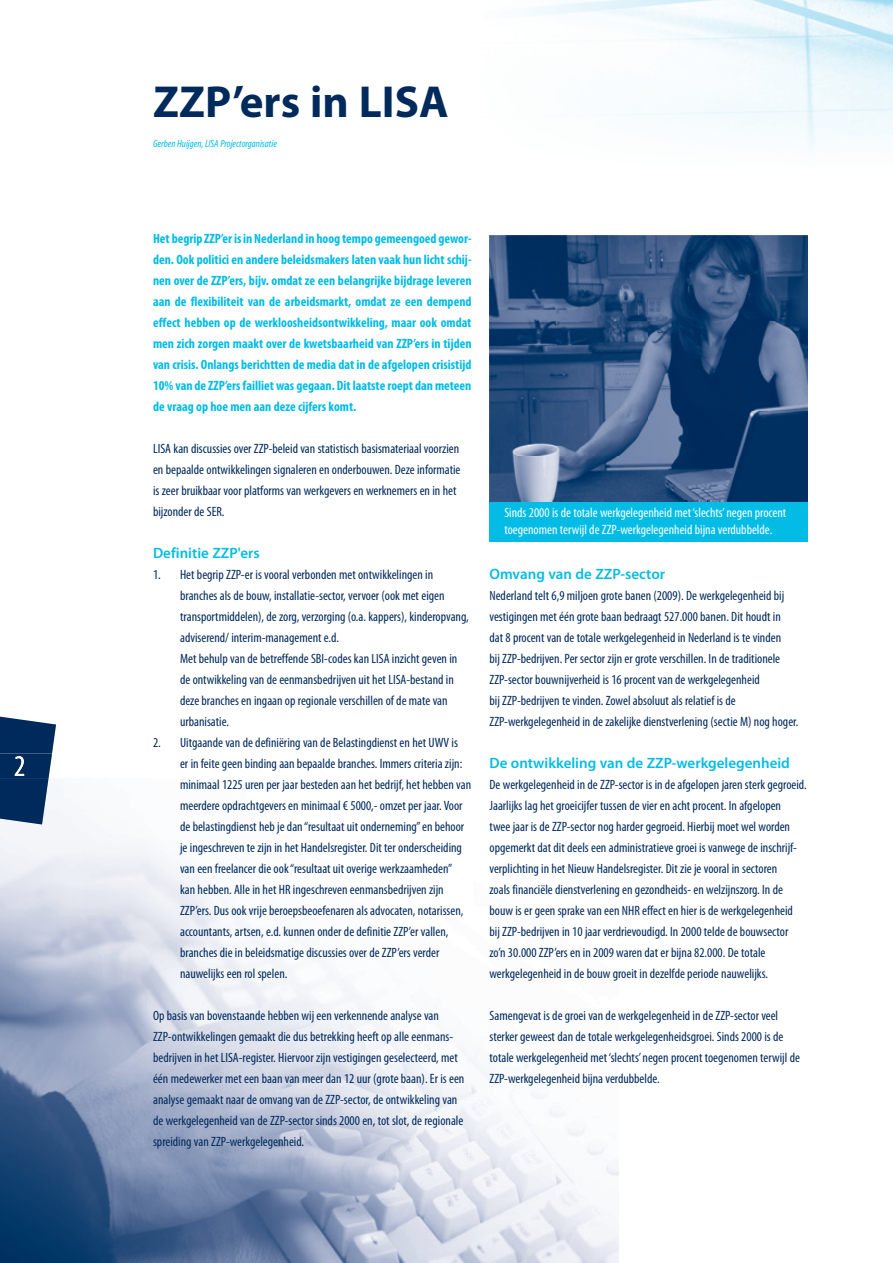
<style>
.page{position:relative;width:893px;height:1263px;background:#fff}
.page>*{position:absolute;margin:0;border:0;box-sizing:border-box;transform-origin:0 0}
.t1{font:700 45px "Myriad Pro";color:#00295c}
.t2{font:condensed 30px "Myriad Pro";color:#fff}
.t3{font:600 15px "Myriad Pro";color:#02bce5}
.t4{font:condensed 13.5px/21px "Myriad Pro";color:#00295c}
.t5{font:700 condensed 13.5px/21px "Myriad Pro";color:#02bce5;text-align:justify}
.t6{font:condensed 13.5px/16.5px "Myriad Pro";color:#fff}
.t7{font:italic condensed 10.5px "Myriad Pro";color:#02bce5}
</style>
<div class="page">
<img style="left:525px;top:0;width:368px;height:149px">
<svg style="left:0;top:717px;width:56px;height:61px;background:#204370"></svg>
<div style="left:15px;top:756px;width:9px;height:20px;background:#00295c"></div>
<img style="left:0;top:803px;width:132px;height:460px">
<img style="left:132px;top:844px;width:398px;height:419px">
<img style="left:530px;top:1092px;width:89px;height:171px">
<img style="left:0;top:778px;width:49px;height:46px">
<div style="left:489px;top:500px;width:319px;height:42px;background:#02bce5"></div>
<img style="left:489px;top:235px;width:319px;height:266px">
<img style="left:649px;top:276px;width:159px;height:224px">
<img style="left:702px;top:235px;width:106px;height:41px">
<h2 class="t2" style="left:14px;top:748px;width:13px">2</h2>
<h1 class="t1" style="left:153px;top:72px;width:297px">ZZP’ers in LISA</h1>
<p class="t7" style="left:153px;top:137px;width:125px">Gerben Huijgen, LISA Projectorganisatie</p>
<p class="t5" style="left:153px;top:228px;width:320px">Het begrip ZZP’er is in Nederland in hoog tempo gemeengoed gewor&shy;den. Ook politici en andere beleidsmakers laten vaak hun licht schij&shy;nen over de ZZP’ers, bijv. omdat ze een belangrijke bijdrage leveren aan de flexibiliteit van de arbeidsmarkt, omdat ze een dempend effect hebben op de werkloosheidsontwikkeling, maar ook omdat men zich zorgen maakt over de kwetsbaarheid van ZZP’ers in tijden van crisis. Onlangs berichtten de media dat in de afgelopen crisistijd 10% van de ZZP’ers failliet was gegaan. Dit laatste roept dan meteen de vraag op hoe men aan deze cijfers komt.</p>
<p class="t4" style="left:153px;top:438px;width:309px">LISA kan discussies over ZZP-beleid van statistisch basismateriaal voorzien en bepaalde ontwikkelingen signaleren en onderbouwen. Deze informatie is zeer bruikbaar voor platforms van werkgevers en werknemers en in het bijzonder de SER.</p>
<p class="t3" style="left:153px;top:543px;width:108px">Definitie ZZP'ers</p>
<p class="t4" style="left:180px;top:564px;width:290px;text-indent:-27px">1. Het begrip ZZP-er is vooral verbonden met ontwikkelingen in branches als de bouw, installatie-sector, vervoer (ook met eigen transportmiddelen), de zorg, verzorging (o.a. kappers), kinderopvang, adviserend/ interim-management e.d.<br>Met behulp van de betreffende SBI-codes kan LISA inzicht geven in de ontwikkeling van de eenmansbedrijven uit het LISA-bestand in deze branches en ingaan op regionale verschillen of de mate van urbanisatie.</p>
<p class="t4" style="left:180px;top:732px;width:293px;text-indent:-27px">2. Uitgaande van de definiëring van de Belastingdienst en het UWV is<br>er in feite geen binding aan bepaalde branches. Immers criteria zijn: minimaal 1225 uren per jaar besteden aan het bedrijf, het hebben van meerdere opdrachtgevers en minimaal € 5000,- omzet per jaar. Voor de belastingdienst heb je dan “resultaat uit onderneming” en behoor je ingeschreven te zijn in het Handelsregister. Dit ter onderscheiding van een freelancer die ook “resultaat uit overige werkzaamheden”<br>kan hebben. Alle in het HR ingeschreven eenmansbedrijven zijn ZZP’ers. Dus ook vrije beroepsbeoefenaren als advocaten, notarissen, accountants, artsen, e.d. kunnen onder de definitie ZZP’er vallen, branches die in beleidsmatige discussies over de ZZP’ers verder nauwelijks een rol spelen.</p>
<p class="t4" style="left:153px;top:1005px;width:313px">Op basis van bovenstaande hebben wij een verkennende analyse van ZZP-ontwikkelingen gemaakt die dus betrekking heeft op alle eenmans&shy;bedrijven in het LISA-register. Hiervoor zijn vestigingen geselecteerd, met één medewerker met een baan van meer dan 12 uur (grote baan). Er is een analyse gemaakt naar de omvang van de ZZP-sector, de ontwikkeling van de werkgelegenheid van de ZZP-sector sinds 2000 en, tot slot, de regionale spreiding van ZZP-werkgelegenheid.</p>
<p class="t6" style="left:504px;top:504px;width:283px">Sinds 2000 is de totale werkgelegenheid met ‘slechts’ negen procent toegenomen terwijl de ZZP-werkgelegenheid bijna verdubbelde.</p>
<p class="t3" style="left:489px;top:564px;width:177px">Omvang van de ZZP-sector</p>
<p class="t4" style="left:489px;top:585px;width:310px">Nederland telt 6,9 miljoen grote banen (2009). De werkgelegenheid bij vestigingen met één grote baan bedraagt 527.000 banen. Dit houdt in<br>dat 8 procent van de totale werkgelegenheid in Nederland is te vinden<br>bij ZZP-bedrijven. Per sector zijn er grote verschillen. In de traditionele ZZP-sector bouwnijverheid is 16 procent van de werkgelegenheid<br>bij ZZP-bedrijven te vinden. Zowel absoluut als relatief is de ZZP-werkgelegenheid in de zakelijke dienstverlening (sectie M) nog hoger.</p>
<p class="t3" style="left:489px;top:753px;width:302px">De ontwikkeling van de ZZP-werkgelegenheid</p>
<p class="t4" style="left:489px;top:774px;width:319px">De werkgelegenheid in de ZZP-sector is in de afgelopen jaren sterk gegroeid.<br>Jaarlijks lag het groeicijfer tussen de vier en acht procent. In afgelopen<br>twee jaar is de ZZP-sector nog harder gegroeid. Hierbij moet wel worden opgemerkt dat dit deels een administratieve groei is vanwege de inschrijf&shy;verplichting in het Nieuw Handelsregister. Dit zie je vooral in sectoren<br>zoals financiële dienstverlening en gezondheids- en welzijnszorg. In de bouw is er geen sprake van een NHR effect en hier is de werkgelegenheid<br>bij ZZP-bedrijven in 10 jaar verdrievoudigd. In 2000 telde de bouwsector zo’n 30.000 ZZP’ers en in 2009 waren dat er bijna 82.000. De totale werkgelegenheid in de bouw groeit in dezelfde periode nauwelijks.</p>
<p class="t4" style="left:489px;top:1005px;width:312px">Samengevat is de groei van de werkgelegenheid in de ZZP-sector veel sterker geweest dan de totale werkgelegenheidsgroei. Sinds 2000 is de totale werkgelegenheid met ‘slechts’ negen procent toegenomen terwijl de ZZP-werkgelegenheid bijna verdubbelde.</p>
</div>
